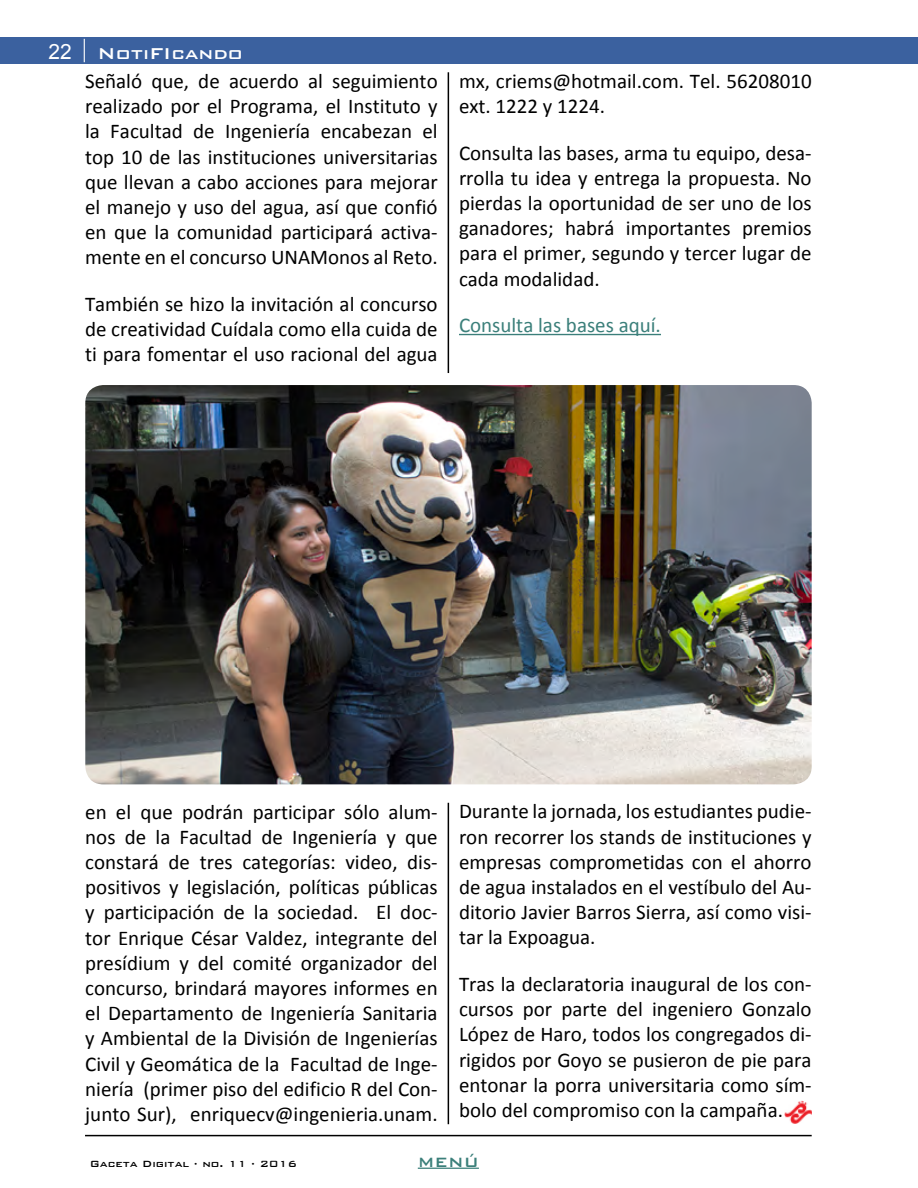
<style>
.page{position:relative;width:918px;height:1188px;background:#fff}
.page>*{position:absolute;margin:0;border:0;box-sizing:border-box;transform-origin:0 0}
.t1{font:21px/25.2px "Calibri";color:#000;text-align:justify}
.t2{font:21px "Calibri";color:#3b7f7a}
.t3{font:500 21px "Bank Gothic BT";color:#fff}
.t4{font:500 18px "Bank Gothic BT";color:#3b7f7a}
.t5{font:500 12px "Bank Gothic BT";color:#000}
.s1{font-family:"Arial";font-weight:400}
</style>
<div class="page">
<hr style="left:85px;top:1135px;width:727px;height:1px;background:#000">
<div style="left:0;top:37px;width:918px;height:27px;background:#3b619f"></div>
<svg style="left:84px;top:39px;width:1px;height:23px"></svg>
<img style="left:85px;top:385px;width:727px;height:399px">
<hr style="left:459px;top:334px;width:202px;height:1px;background:#3b7f7a">
<img style="left:784px;top:1100px;width:27px;height:24px">
<hr style="left:448px;top:72px;width:1px;height:301px;background:#000">
<hr style="left:448px;top:803px;width:1px;height:321px;background:#000">
<hr style="left:418px;top:1168px;width:61px;height:1px;background:#3b7f7a">
<p class="t3" style="left:49px;top:41px;width:196px"><span class="s1">22</span> NotiFIcando</p>
<p class="t1" style="left:85px;top:69px;width:354px">Señaló que, de acuerdo al seguimiento realizado por el Programa, el Instituto y la Facultad de Ingeniería encabezan el top 10 de las instituciones universitarias que llevan a cabo acciones para mejorar el manejo y uso del agua, así que confió en que la comunidad participará activa&shy;mente en el concurso UNAMonos al Reto.</p>
<p class="t1" style="left:85px;top:291px;width:354px">También se hizo la invitación al concurso de creatividad Cuídala como ella cuida de ti para fomentar el uso racional del agua</p>
<p class="t1" style="left:459px;top:69px;width:354px">mx, criems@hotmail.com. Tel. 56208010 ext. 1222 y 1224.</p>
<p class="t1" style="left:459px;top:140px;width:354px">Consulta las bases, arma tu equipo, desa&shy;rrolla tu idea y entrega la propuesta. No pierdas la oportunidad de ser uno de los ganadores; habrá importantes premios para el primer, segundo y tercer lugar de cada modalidad.</p>
<p class="t2" style="left:459px;top:312px;width:203px">Consulta las bases aquí.</p>
<p class="t1" style="left:85px;top:799px;width:354px">en el que podrán participar sólo alum&shy;nos de la Facultad de Ingeniería y que constará de tres categorías: video, dis&shy;positivos y legislación, políticas públicas y participación de la sociedad. El doc&shy;tor Enrique César Valdez, integrante del presídium y del comité organizador del concurso, brindará mayores informes en el Departamento de Ingeniería Sanitaria y Ambiental de la División de Ingenierías Civil y Geomática de la Facultad de Inge&shy;niería (primer piso del edificio R del Con&shy;junto Sur), enriquecv@ingenieria.unam.</p>
<p class="t1" style="left:459px;top:799px;width:354px">Durante la jornada, los estudiantes pudie&shy;ron recorrer los stands de instituciones y empresas comprometidas con el ahorro de agua instalados en el vestíbulo del Au&shy;ditorio Javier Barros Sierra, así como visi&shy;tar la Expoagua.</p>
<p class="t1" style="left:459px;top:971px;width:354px">Tras la declaratoria inaugural de los con&shy;cursos por parte del ingeniero Gonzalo López de Haro, todos los congregados di&shy;rigidos por Goyo se pusieron de pie para entonar la porra universitaria como sím&shy;bolo del compromiso con la campaña.</p>
<p class="t4" style="left:418px;top:1152px;width:63px">MENÚ</p>
<p class="t5" style="left:90px;top:1157px;width:209px">Gaceta Digital · no. 11 · 2016</p>
</div>
